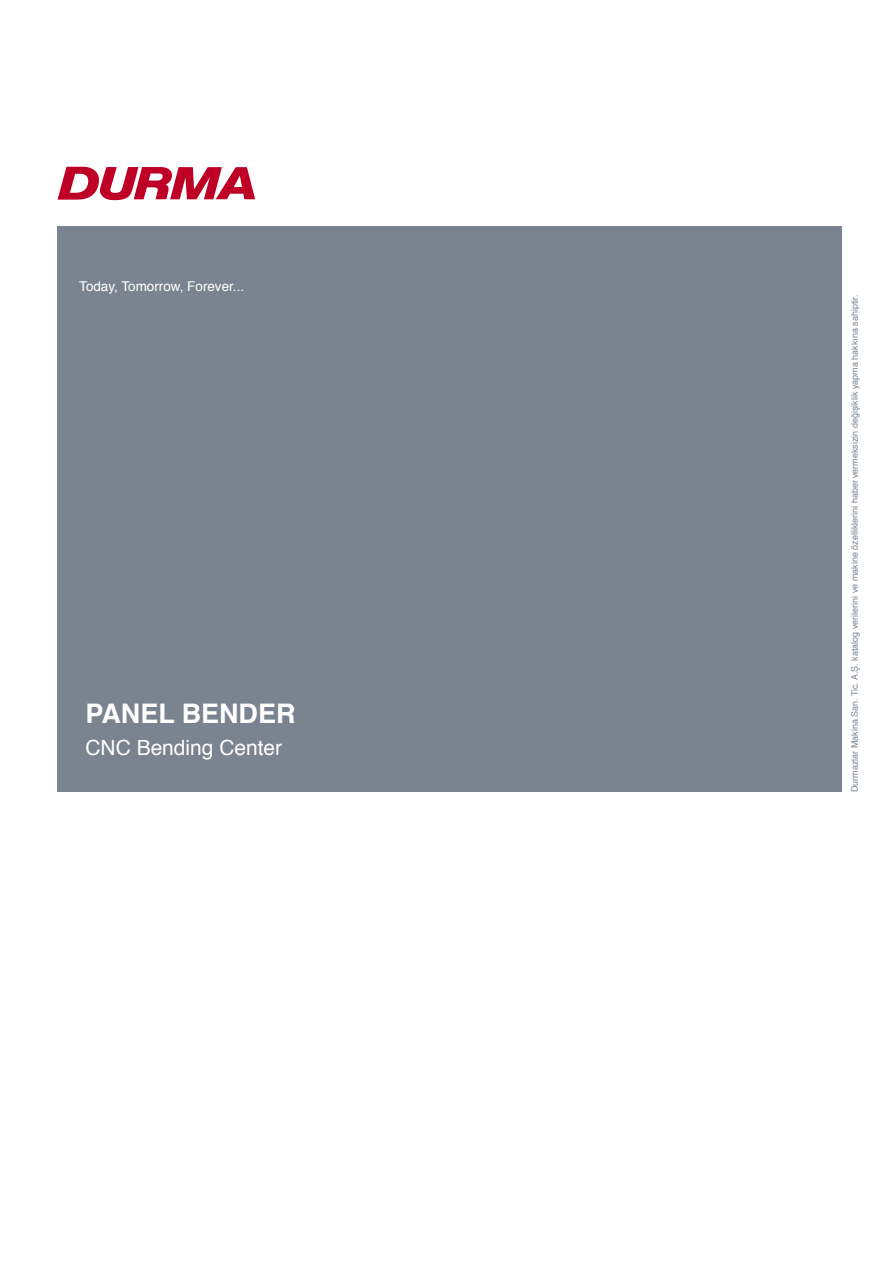
<style>
.page{position:relative;width:893px;height:1263px;background:#fff}
.page>*{position:absolute;margin:0;border:0;box-sizing:border-box;transform-origin:0 0}
.t1{font:700 27px "Helvetica";color:#fff}
.t2{font:21px "Helvetica";color:#fff}
.t3{font:13.5px "Helvetica";color:#fff}
.t4{font:9px "Helvetica";color:#798490}
</style>
<div class="page">
<svg style="left:58px;top:167px;width:197px;height:33px"></svg>
<div style="left:58px;top:226px;width:784px;height:565px;background:#798490"></div>
<h3 class="t3" style="left:79px;top:276px;width:166px">Today, Tomorrow, Forever...</h3>
<h1 class="t1" style="left:86px;top:691px;width:211px">PANEL BENDER</h1>
<h2 class="t2" style="left:86px;top:731px;width:198px">CNC Bending Center</h2>
<p class="t4" style="left:848px;top:792px;width:499px;rotate:-90deg">Durmazlar Makina San. Tic. A.Ş. katalog verilerini ve makine özelliklerini haber vermeksizin değişiklik yapma hakkına sahiptir.</p>
</div>
